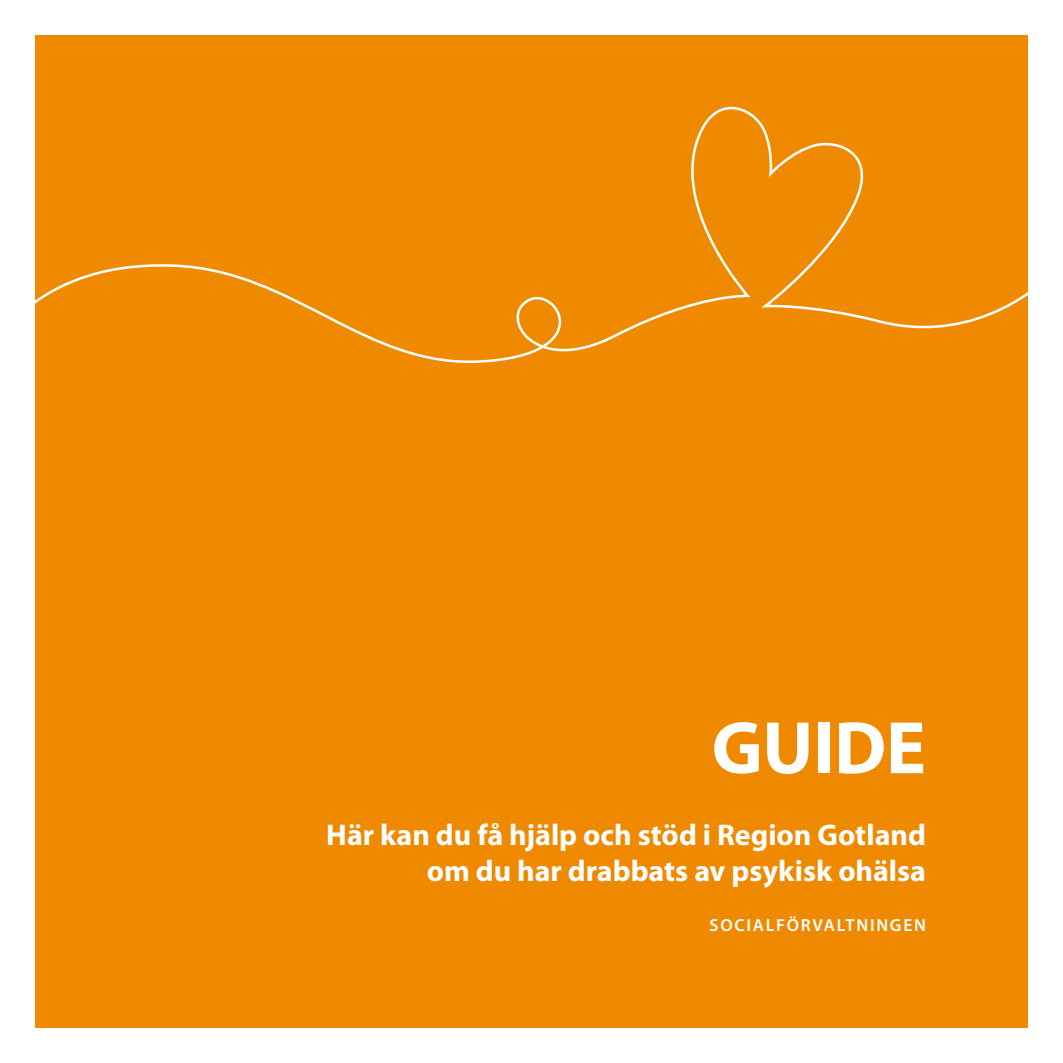
<style>
.page{position:relative;width:1063px;height:1063px;background:#fff}
.page>*{position:absolute;margin:0;border:0;box-sizing:border-box;transform-origin:0 0}
.t1{font:700 75px "Myriad Pro";letter-spacing:-.005em;color:#fff}
.t2{font:700 30px/36px "Myriad Pro";color:#fff;text-align:right}
.t3{font:600 17.5px "Myriad Pro";letter-spacing:.1em;color:#fff}
</style>
<div class="page">
<div style="left:35px;top:35px;width:993px;height:993px;background:#ef8a00"></div>
<svg style="left:35px;top:106px;width:993px;height:257px"></svg>
<h1 class="t1" style="left:712px;top:699px;width:216px">GUIDE</h1>
<p class="t2" style="left:326px;top:816px;width:601px">Här kan du få hjälp och stöd i Region Gotland om du har drabbats av psykisk ohälsa</p>
<p class="t3" style="left:710px;top:914px;width:218px">SOCIALFÖRVALTNINGEN</p>
</div>
